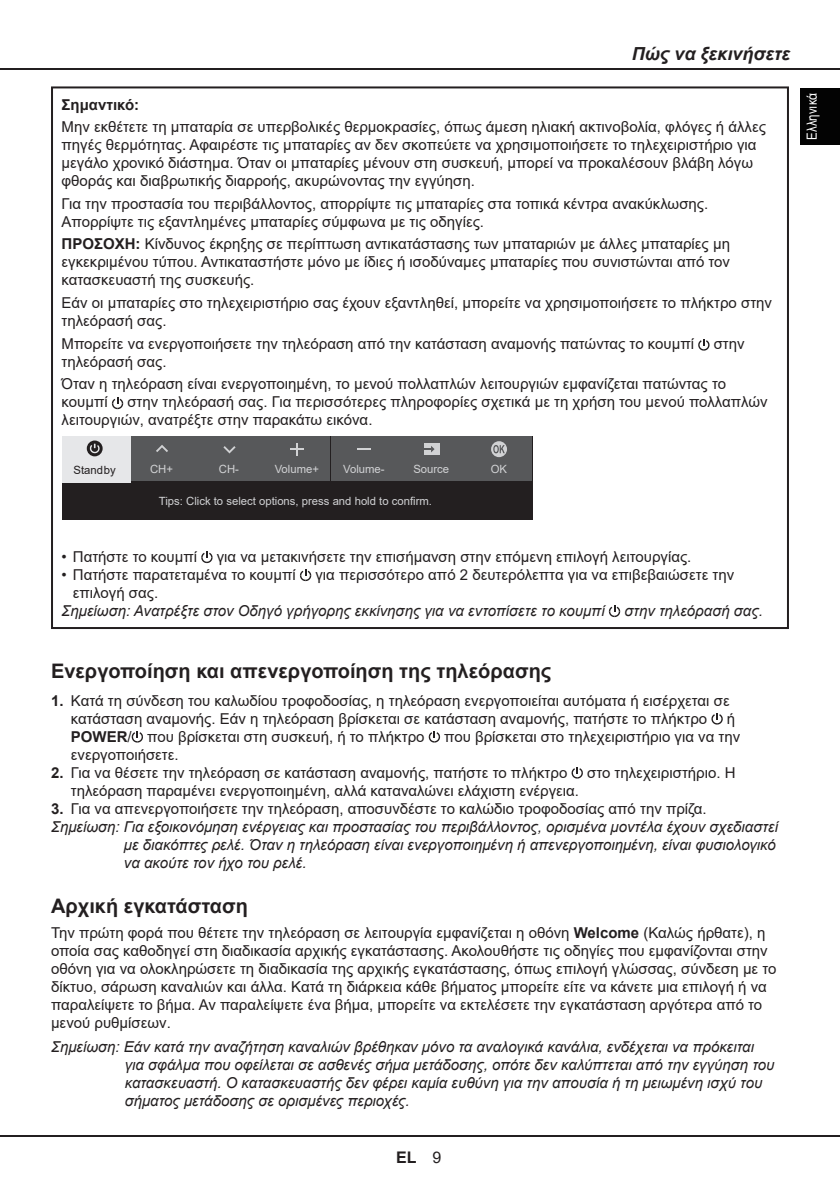
<style>
.page{position:relative;width:840px;height:1192px;background:#fff}
.page>*{position:absolute;margin:0;border:0;box-sizing:border-box;transform-origin:0 0}
.Head_2{font:700 20px "Arial";color:#231f20}
._1_header1_I{font:italic 700 18px "Arial";color:#231f20}
.t1{font:700 16px "Arial";color:#231f20}
.Body_7_5{font:15px/18px "Arial";color:#231f20;text-align:center}
.body{font:15px/18px "Arial";color:#231f20}
.Note_7_5_tab7_1{font:italic 15px/18px "Arial";color:#231f20}
.body-2{font:700 15px "Arial";color:#231f20}
.t2{font:14px "Arial Narrow";color:#fff}
.t3{font:11.4px "Arial";color:#d1d2d4}
.t4{font:11.4px "Arial";color:#231f20}
.s1{font-weight:700}
.s2{font-weight:400}
</style>
<div class="page">
<hr style="left:0;top:68px;width:840px;height:1px;background:#231f20">
<hr style="left:0;top:1135px;width:840px;height:2px;background:#231f20">
<div style="left:800px;top:88px;width:40px;height:57px;background:#030303"></div>
<svg style="left:698px;top:339px;width:12px;height:12px"></svg>
<svg style="left:112px;top:397px;width:11px;height:12px"></svg>
<div style="left:62px;top:436px;width:470px;height:83px;background:#231f20"></div>
<div style="left:131px;top:436px;width:65px;height:44px;background:#57585a"></div>
<div style="left:196px;top:436px;width:67px;height:44px;background:#57585a"></div>
<div style="left:263px;top:436px;width:67px;height:44px;background:#57585a"></div>
<svg style="left:290px;top:443px;width:14px;height:13px"></svg>
<div style="left:398px;top:436px;width:67px;height:44px;background:#57585a"></div>
<div style="left:424px;top:443px;width:15px;height:12px;background:#d1d2d4"></div>
<svg style="left:424px;top:446px;width:11px;height:6px"></svg>
<div style="left:465px;top:436px;width:67px;height:44px;background:#57585a"></div>
<svg style="left:491px;top:441px;width:16px;height:16px"></svg>
<svg style="left:493px;top:445px;width:12px;height:8px"></svg>
<div style="left:331px;top:436px;width:67px;height:44px;background:#57585a"></div>
<svg style="left:357px;top:448px;width:14px;height:2px"></svg>
<div style="left:62px;top:436px;width:69px;height:46px;background:#e6e7e9"></div>
<svg style="left:87px;top:441px;width:16px;height:15px"></svg>
<svg style="left:90px;top:444px;width:10px;height:9px"></svg>
<svg style="left:223px;top:446px;width:13px;height:8px"></svg>
<svg style="left:156px;top:445px;width:12px;height:7px"></svg>
<svg style="left:201px;top:551px;width:12px;height:12px"></svg>
<svg style="left:300px;top:569px;width:11px;height:12px"></svg>
<svg style="left:609px;top:605px;width:11px;height:12px"></svg>
<svg style="left:711px;top:713px;width:12px;height:12px"></svg>
<svg style="left:132px;top:731px;width:11px;height:12px"></svg>
<svg style="left:429px;top:731px;width:11px;height:12px"></svg>
<svg style="left:572px;top:767px;width:11px;height:12px"></svg>
<p class="_1_header1_I" style="left:632px;top:42px;width:160px">Πώς να ξεκινήσετε</p>
<p class="body-2" style="left:62px;top:94px;width:79px">Σημαντικό:</p>
<p class="body" style="left:62px;top:118px;width:706px">Μην εκθέτετε τη μπαταρία σε υπερβολικές θερμοκρασίες, όπως άμεση ηλιακή ακτινοβολία, φλόγες ή άλλες πηγές θερμότητας. Αφαιρέστε τις μπαταρίες αν δεν σκοπεύετε να χρησιμοποιήσετε το τηλεχειριστήριο για μεγάλο χρονικό διάστημα. Όταν οι μπαταρίες μένουν στη συσκευή, μπορεί να προκαλέσουν βλάβη λόγω φθοράς και διαβρωτικής διαρροής, ακυρώνοντας την εγγύηση.</p>
<p class="body" style="left:62px;top:195px;width:648px">Για την προστασία του περιβάλλοντος, απορρίψτε τις μπαταρίες στα τοπικά κέντρα ανακύκλωσης.<br>Απορρίψτε τις εξαντλημένες μπαταρίες σύμφωνα με τις οδηγίες.</p>
<p class="body" style="left:62px;top:235px;width:670px;text-align:justify"><span class="s1">ΠΡΟΣΟΧΗ:</span> Κίνδυνος έκρηξης σε περίπτωση αντικατάστασης των μπαταριών με άλλες μπαταρίες μη εγκεκριμένου τύπου. Αντικαταστήστε μόνο με ίδιες ή ισοδύναμες μπαταρίες που συνιστώνται από τον κατασκευαστή της συσκευής.</p>
<p class="body" style="left:62px;top:294px;width:712px">Εάν οι μπαταρίες στο τηλεχειριστήριο σας έχουν εξαντληθεί, μπορείτε να χρησιμοποιήσετε το πλήκτρο στην τηλεόρασή σας.</p>
<p class="body" style="left:62px;top:334px;width:634px">Μπορείτε να ενεργοποιήσετε την τηλεόραση από την κατάσταση αναμονής πατώντας το κουμπί</p>
<p class="body" style="left:714px;top:334px;width:33px">στην</p>
<p class="body" style="left:62px;top:352px;width:107px">τηλεόρασή σας.</p>
<p class="body" style="left:62px;top:375px;width:666px">Όταν η τηλεόραση είναι ενεργοποιημένη, το μενού πολλαπλών λειτουργιών εμφανίζεται πατώντας το κουμπί</p>
<p class="body" style="left:62px;top:393px;width:708px;text-indent:66px">στην τηλεόρασή σας. Για περισσότερες πληροφορίες σχετικά με τη χρήση του μενού πολλαπλών λειτουργιών, ανατρέξτε στην παρακάτω εικόνα.</p>
<p class="t4" style="left:74px;top:462px;width:44px">Standby</p>
<p class="t3" style="left:150px;top:461px;width:24px">CH+</p>
<p class="t3" style="left:219px;top:461px;width:22px">CH-</p>
<p class="t3" style="left:275px;top:461px;width:46px">Volume+</p>
<p class="t3" style="left:343px;top:461px;width:43px">Volume-</p>
<p class="t3" style="left:413px;top:461px;width:37px">Source</p>
<p class="t3" style="left:491px;top:461px;width:18px">OK</p>
<p class="t3" style="left:159px;top:493px;width:275px">Tips: Click to select options, press and hold to confirm.</p>
<p class="t2" style="left:801px;top:140px;width:49px;rotate:-90deg">Ελληνικά</p>
<p class="Body_7_5" style="left:62px;top:548px;width:137px">• Πατήστε το κουμπί</p>
<p class="Body_7_5" style="left:217px;top:548px;width:476px">για να μετακινήσετε την επισήμανση στην επόμενη επιλογή λειτουργίας.</p>
<p class="Body_7_5" style="left:62px;top:566px;width:236px">• Πατήστε παρατεταμένα το κουμπί</p>
<p class="Body_7_5" style="left:315px;top:566px;width:420px">για περισσότερο από 2 δευτερόλεπτα για να επιβεβαιώσετε την</p>
<p class="Body_7_5" style="left:73px;top:584px;width:87px">επιλογή σας.</p>
<p class="Note_7_5_tab7_1" style="left:62px;top:602px;width:545px">Σημείωση: Ανατρέξτε στον Οδηγό γρήγορης εκκίνησης για να εντοπίσετε το κουμπί</p>
<p class="Note_7_5_tab7_1" style="left:624px;top:602px;width:140px">στην τηλεόρασή σας.</p>
<p class="Head_2" style="left:51px;top:657px;width:502px">Ενεργοποίηση και απενεργοποίηση της τηλεόρασης</p>
<p class="Body_7_5" style="left:51px;top:692px;width:680px"><span class="s1">1.</span> Κατά τη σύνδεση του καλωδίου τροφοδοσίας, η τηλεόραση ενεργοποιείται αυτόματα ή εισέρχεται σε κατάσταση αναμονής. Εάν η τηλεόραση βρίσκεται σε κατάσταση αναμονής, πατήστε το πλήκτρο</p>
<p class="Body_7_5" style="left:727px;top:710px;width:10px">ή</p>
<p class="Body_7_5" style="left:71px;top:728px;width:355px"><span class="s1">POWER</span>/ που βρίσκεται στη συσκευή, ή το πλήκτρο</p>
<p class="Body_7_5" style="left:444px;top:728px;width:298px">που βρίσκεται στο τηλεχειριστήριο για να την</p>
<p class="Body_7_5" style="left:71px;top:746px;width:109px">ενεργοποιήσετε.</p>
<p class="Body_7_5" style="left:51px;top:764px;width:518px"><span class="s1">2.</span> Για να θέσετε την τηλεόραση σε κατάσταση αναμονής, πατήστε το πλήκτρο</p>
<p class="Body_7_5" style="left:587px;top:764px;width:150px">στο τηλεχειριστήριο. Η</p>
<p class="Body_7_5" style="left:71px;top:782px;width:510px">τηλεόραση παραμένει ενεργοποιημένη, αλλά καταναλώνει ελάχιστη ενέργεια.</p>
<p class="Body_7_5" style="left:51px;top:800px;width:657px"><span class="s1">3.</span> Για να απενεργοποιήσετε την τηλεόραση, αποσυνδέστε το καλώδιο τροφοδοσίας από την πρίζα.</p>
<p class="Note_7_5_tab7_1" style="left:124px;top:818px;width:656px;text-indent:-73px">Σημείωση: Για εξοικονόμηση ενέργειας και προστασίας του περιβάλλοντος, ορισμένα μοντέλα έχουν σχεδιαστεί με διακόπτες ρελέ. Όταν η τηλεόραση είναι ενεργοποιημένη ή απενεργοποιημένη, είναι φυσιολογικό να ακούτε τον ήχο του ρελέ.</p>
<p class="Head_2" style="left:51px;top:892px;width:199px">Αρχική εγκατάσταση</p>
<p class="Body_7_5" style="left:51px;top:924px;width:727px;text-align:left">Την πρώτη φορά που θέτετε την τηλεόραση σε λειτουργία εμφανίζεται η οθόνη <span class="s1">Welcome</span> (Καλώς ήρθατε), η οποία σας καθοδηγεί στη διαδικασία αρχικής εγκατάστασης. Ακολουθήστε τις οδηγίες που εμφανίζονται στην οθόνη για να ολοκληρώσετε τη διαδικασία της αρχικής εγκατάστασης, όπως επιλογή γλώσσας, σύνδεση με το δίκτυο, σάρωση καναλιών και άλλα. Κατά τη διάρκεια κάθε βήματος μπορείτε είτε να κάνετε μια επιλογή ή να παραλείψετε το βήμα. Αν παραλείψετε ένα βήμα, μπορείτε να εκτελέσετε την εγκατάσταση αργότερα από το μενού ρυθμίσεων.</p>
<p class="Note_7_5_tab7_1" style="left:125px;top:1038px;width:651px;text-indent:-74px">Σημείωση: Εάν κατά την αναζήτηση καναλιών βρέθηκαν μόνο τα αναλογικά κανάλια, ενδέχεται να πρόκειται για σφάλμα που οφείλεται σε ασθενές σήμα μετάδοσης, οπότε δεν καλύπτεται από την εγγύηση του κατασκευαστή. Ο κατασκευαστής δεν φέρει καμία ευθύνη για την απουσία ή τη μειωμένη ισχύ του σήματος μετάδοσης σε ορισμένες περιοχές.</p>
<p class="t1" style="left:396px;top:1146px;width:47px">EL <span class="s2">9</span></p>
</div>
